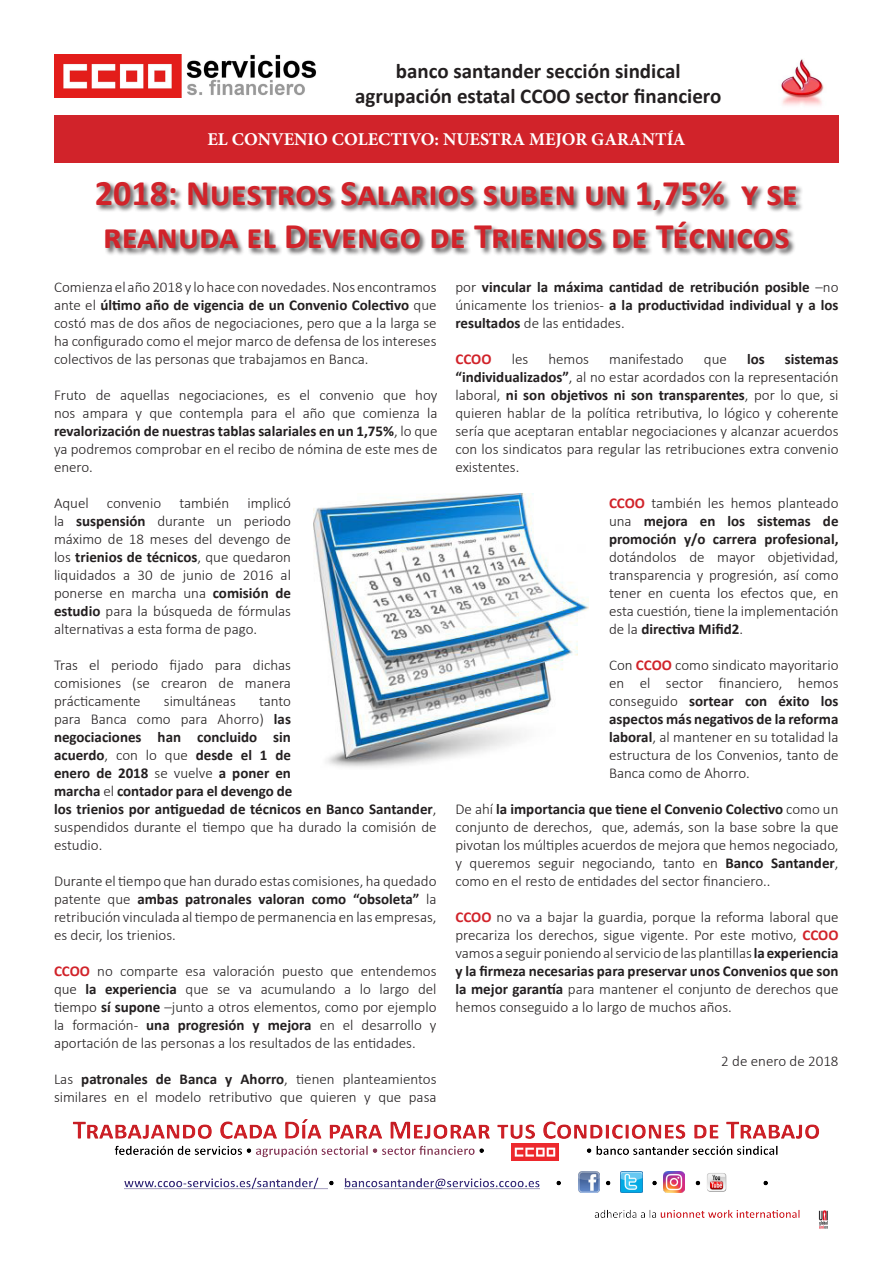
<style>
.page{position:relative;width:893px;height:1263px;background:#fff}
.page>*{position:absolute;margin:0;border:0;box-sizing:border-box;transform-origin:0 0}
.t1{font:700 36px/43.2px "Calibri";color:#d1232a}
.t2{font:700 21px "Calibri";color:#231f20}
.t3{font:700 18px "Minion Pro";color:#fff}
.t4{font:300 15px/18px "Calibri";color:#231f20;text-align:justify}
.t5{font:700 15px/18px "Calibri";color:#231f20}
.t6{font:700 15px "Calibri";color:#d1232a}
.s1{font-weight:700}
.s2{font-weight:300}
.s3{font-weight:700;color:#d1232a}
</style>
<div class="page">
<img style="left:54px;top:55px;width:263px;height:42px">
<img style="left:781px;top:59px;width:43px;height:47px">
<div style="left:96px;top:180px;width:708px;height:76px;background:#231f20;opacity:.75"></div>
<div style="left:58px;top:1108px;width:794px;height:129px;background:#d1232a;opacity:.5"></div>
<img style="left:578px;top:1171px;width:22px;height:22px">
<img style="left:621px;top:1171px;width:21px;height:22px">
<img style="left:663px;top:1171px;width:22px;height:22px">
<img style="left:706px;top:1171px;width:21px;height:22px">
<img style="left:511px;top:1144px;width:48px;height:17px">
<img style="left:808px;top:1210px;width:31px;height:19px">
<div style="left:54px;top:115px;width:785px;height:47px;background:#d1232a"></div>
<img style="left:313px;top:494px;width:276px;height:273px">
<p class="t2" style="left:396px;top:56px;width:286px">banco santander sección sindical</p>
<p class="t2" style="left:355px;top:81px;width:368px">agrupación estatal CCOO sector financiero</p>
<p class="t3" style="left:207px;top:127px;width:479px">EL CONVENIO COLECTIVO: NUESTRA MEJOR GARANTÍA</p>
<p class="t1" style="left:95px;top:171px;width:704px">2018: Nuestros Salarios suben un 1,75% y se reanuda el Devengo de Trienios de Técnicos</p>
<p class="t4" style="left:54px;top:278px;width:384px">Comienza el año 2018 y lo hace con novedades. Nos encontramos ante el <span class="s1">último año de vigencia de un Convenio Colectivo</span> que costó mas de dos años de negociaciones, pero que a la larga se ha configurado como el mejor marco de defensa de los intereses colectivos de las personas que trabajamos en Banca.</p>
<p class="t4" style="left:54px;top:386px;width:385px">Fruto de aquellas negociaciones, es el convenio que hoy nos ampara y que contempla para el año que comienza la <span class="s1">revalorización de nuestras tablas salariales en un 1,75%</span>, lo que ya podremos comprobar en el recibo de nómina de este mes de enero.</p>
<p class="t4" style="left:54px;top:494px;width:239px">Aquel convenio también implicó la <span class="s1">suspensión</span> durante un periodo máximo de 18 meses del devengo de los <span class="s1">trienios de técnicos</span>, que quedaron liquidados a 30 de junio de 2016 al ponerse en marcha una <span class="s1">comisión de estudio</span> para la búsqueda de fórmulas alternativas a esta forma de pago.</p>
<p class="t4" style="left:54px;top:656px;width:239px">Tras el periodo fijado para dichas comisiones (se crearon de manera prácticamente</p>
<p class="t5" style="left:455px;top:278px;width:385px;text-align:justify"><span class="s2">por</span> vincular la máxima cantidad de retribución posible <span class="s2">–no únicamente los trienios-</span> a la productividad individual y a los resultados <span class="s2">de las entidades.</span></p>
<p class="t6" style="left:455px;top:348px;width:38px">CCOO</p>
<p class="t4" style="left:512px;top:350px;width:18px">les</p>
<p class="t4" style="left:548px;top:350px;width:42px">hemos</p>
<p class="t4" style="left:609px;top:350px;width:76px">manifestado</p>
<p class="t4" style="left:704px;top:350px;width:25px">que</p>
<p class="t5" style="left:747px;top:350px;width:19px">los</p>
<p class="t4" style="left:455px;top:350px;width:385px;text-indent:329px"><span class="s1">sistemas “individualizados”</span>, al no estar acordados con la representación laboral, <span class="s1">ni son objetivos ni son transparentes</span>, por lo que, si quieren hablar de la política retributiva, lo lógico y coherente sería que aceptaran entablar negociaciones y alcanzar acuerdos con los sindicatos para regular las retribuciones extra convenio existentes.</p>
<p class="t4" style="left:609px;top:494px;width:231px"><span class="s3">CCOO</span> también les hemos planteado una <span class="s1">mejora en los sistemas de promoción y/o carrera profesional, </span>dotándolos de mayor objetividad, transparencia y progresión, así como tener en cuenta los efectos que, en esta cuestión, tiene la implementación de la <span class="s1">directiva Mifid2</span>.</p>
<p class="t4" style="left:609px;top:656px;width:231px">Con <span class="s3">CCOO</span> como sindicato mayoritario en el sector financiero, hemos conseguido <span class="s1">sortear con éxito los aspectos más negativos de la reforma laboral</span>, al mantener en su totalidad la estructura de los Convenios, tanto de Banca como de Ahorro.</p>
<p class="t4" style="left:455px;top:800px;width:385px">De ahí <span class="s1">la importancia que tiene el Convenio Colectivo</span> como un conjunto de derechos, que, además, son la base sobre la que pivotan los múltiples acuerdos de mejora que hemos negociado, y queremos seguir negociando, tanto en <span class="s1">Banco Santander</span>, como en el resto de entidades del sector financiero..</p>
<p class="t4" style="left:455px;top:908px;width:385px"><span class="s3">CCOO</span> no va a bajar la guardia, porque la reforma laboral que precariza los derechos, sigue vigente. Por este motivo, <span class="s3">CCOO </span>vamos a seguir poniendo al servicio de las plantillas <span class="s1">la experiencia y la firmeza necesarias para preservar unos Convenios que son la mejor garantía</span> para mantener el conjunto de derechos que hemos conseguido a lo largo de muchos años.</p>
<p class="t4" style="left:164px;top:692px;width:73px">simultáneas</p>
<p class="t5" style="left:54px;top:692px;width:384px;text-indent:205px"><span class="s2">tanto<br>para Banca como para Ahorro)</span> las<br>negociaciones han concluido sin<br>acuerdo<span class="s2">, con lo que</span> desde el 1 de<br>enero de 2018 <span class="s2">se vuelve</span> a poner en<br>marcha <span class="s2">el</span> contador para el devengo de<br>los trienios por antiguedad de técnicos en Banco Santander<span class="s2">, suspendidos durante el tiempo que ha durado la comisión de estudio.</span></p>
<p class="t4" style="left:54px;top:872px;width:384px">Durante el tiempo que han durado estas comisiones, ha quedado patente que <span class="s1">ambas patronales valoran como “obsoleta”</span> la retribución vinculada al tiempo de permanencia en las empresas, es decir, los trienios.</p>
<p class="t4" style="left:54px;top:962px;width:384px"><span class="s3">CCOO</span> no comparte esa valoración puesto que entendemos que <span class="s1">la experiencia</span> que se va acumulando a lo largo del tiempo <span class="s1">sí supone</span> –junto a otros elementos, como por ejemplo la formación- <span class="s1">una progresión y mejora</span> en el desarrollo y aportación de las personas a los resultados de las entidades.</p>
<p class="t4" style="left:54px;top:1070px;width:384px">Las <span class="s1">patronales de Banca y Ahorro</span>, tienen planteamientos similares en el modelo retributivo que quieren y que pasa</p>
<p class="t4" style="left:721px;top:1052px;width:119px">2 de enero de 2018</p>
</div>
